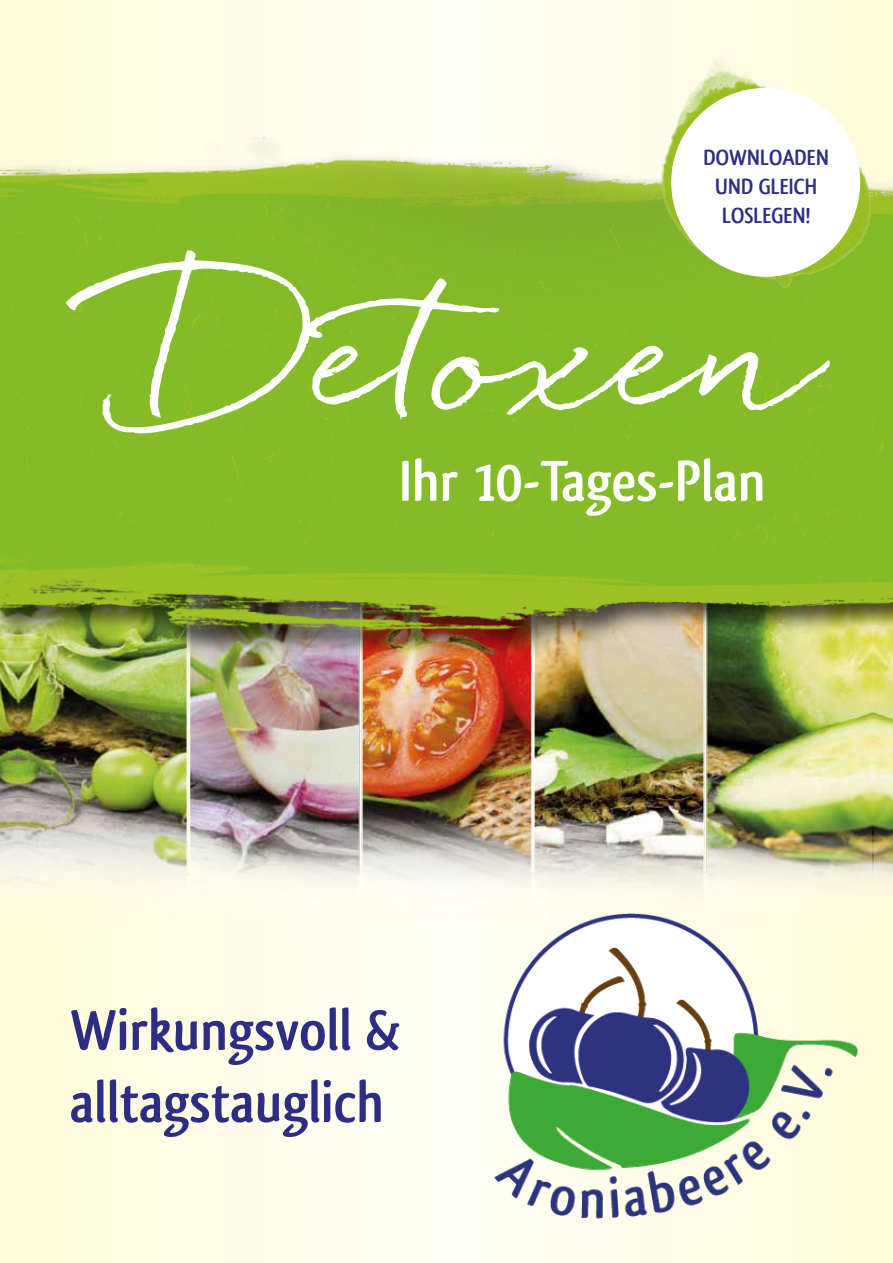
<style>
.page{position:relative;width:893px;height:1263px;background:#fff}
.page>*{position:absolute;margin:0;border:0;box-sizing:border-box;transform-origin:0 0}
.t1{font:171.45px "Quickpen";color:#fff}
.t2{font:700 60px/72px "Qlassik";color:#2d2e83}
.t3{font:700 60px "Qlassik";color:#fff}
.t4{font:700 22.95px/28.7px "Qlassik";color:#2d2e83;text-align:center}
</style>
<div class="page">
<svg style="left:1px;top:961px;width:892px;height:302px"></svg>
<img style="left:0;top:700px;width:893px;height:261px">
<img style="left:0;top:0;width:893px;height:700px">
<img style="left:0;top:85px;width:893px;height:582px">
<svg style="left:65px;top:249px;width:246px;height:185px;background:#8abe32"></svg>
<svg style="left:307px;top:278px;width:524px;height:148px;background:#8bbe35"></svg>
<img style="left:662px;top:57px;width:208px;height:244px">
<div style="left:671px;top:88px;width:189px;height:189px;background:#fff;border-radius:50%"></div>
<img style="left:482px;top:913px;width:376px;height:319px">
<p class="t4" style="left:703px;top:143px;width:127px">DOWNLOADEN<br>UND GLEICH<br>LOSLEGEN!</p>
<h1 class="t1" style="left:147px;top:252px;width:682px">Detoxen</h1>
<h2 class="t3" style="left:399px;top:446px;width:368px">Ihr 10-Tages-Plan</h2>
<h2 class="t2" style="left:70px;top:994px;width:333px">Wirkungsvoll &amp; alltagstauglich</h2>
</div>
